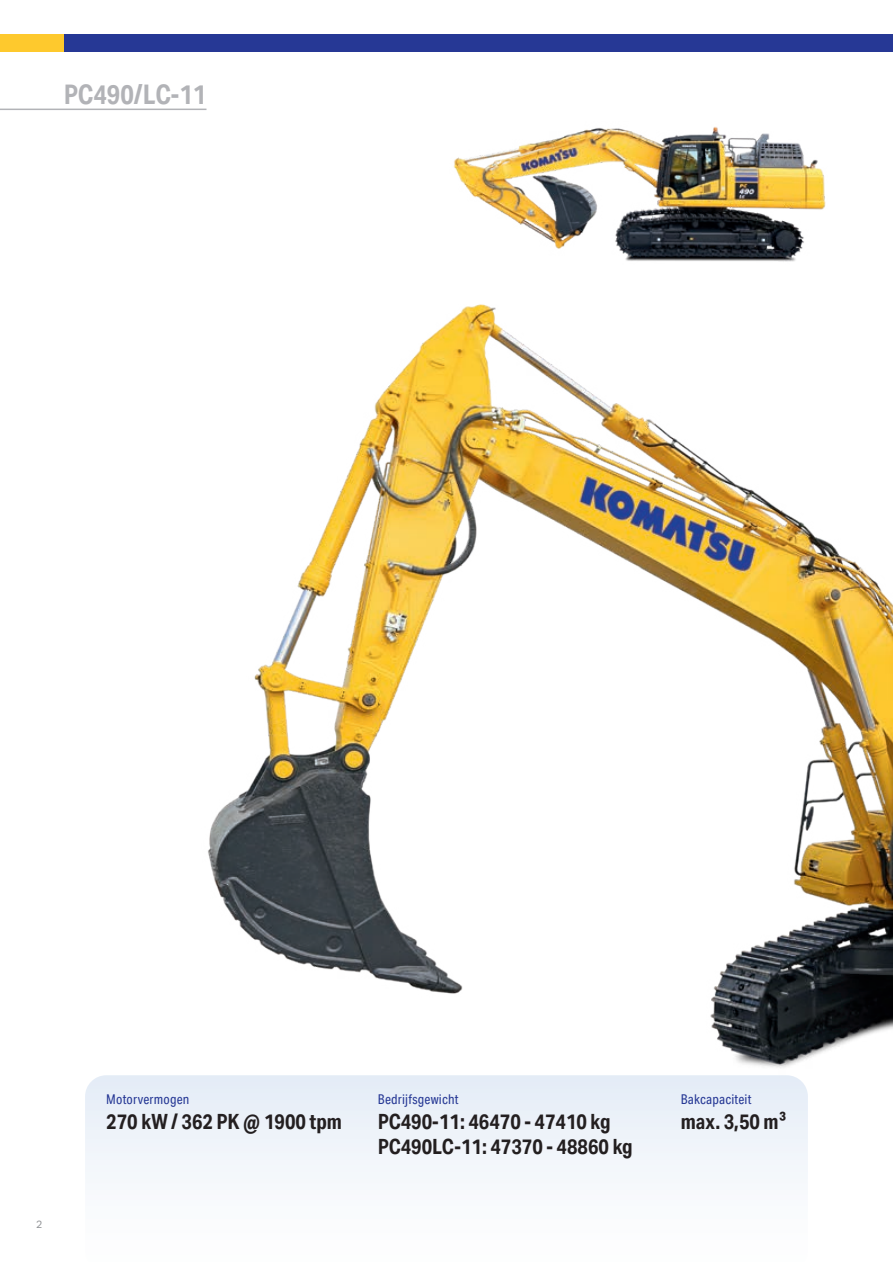
<style>
.page{position:relative;width:893px;height:1263px;background:#fff}
.page>*{position:absolute;margin:0;border:0;box-sizing:border-box;transform-origin:0 0}
.t1{font:700 27px "Aktiv Grotesk Cd";color:#b2b3b7}
.t2{font:700 21px/25.2px "Aktiv Grotesk Cd";color:#231f20}
.t3{font:13.5px "Aktiv Grotesk Cd";letter-spacing:.015em;color:#263895}
.t4{font:10.5px "Aktiv Grotesk";color:#939598}
</style>
<div class="page">
<div style="left:85px;top:1075px;width:723px;height:104px;background:#f1f4fa"></div>
<img style="left:193px;top:304px;width:700px;height:821px">
<img style="left:453px;top:127px;width:373px;height:135px">
<hr style="left:0;top:109px;width:206px;height:1px;background:#b2b3b7">
<div style="left:0;top:34px;width:143px;height:17px;background:#fec92d"></div>
<div style="left:64px;top:34px;width:829px;height:17px;background:#263895"></div>
<p class="t1" style="left:64px;top:79px;width:144px">PC490/LC-11</p>
<p class="t4" style="left:36px;top:1218px;width:8px">2</p>
<p class="t3" style="left:106px;top:1091px;width:85px">Motorvermogen</p>
<p class="t2" style="left:106px;top:1109px;width:237px">270 kW / 362 PK @ 1900 tpm</p>
<p class="t3" style="left:378px;top:1091px;width:82px">Bedrijfsgewicht</p>
<p class="t2" style="left:378px;top:1109px;width:256px">PC490-11: 46470 - 47410 kg<br>PC490LC-11: 47370 - 48860 kg</p>
<p class="t3" style="left:681px;top:1091px;width:72px">Bakcapaciteit</p>
<p class="t2" style="left:681px;top:1109px;width:107px">max. 3,50 m³</p>
</div>
